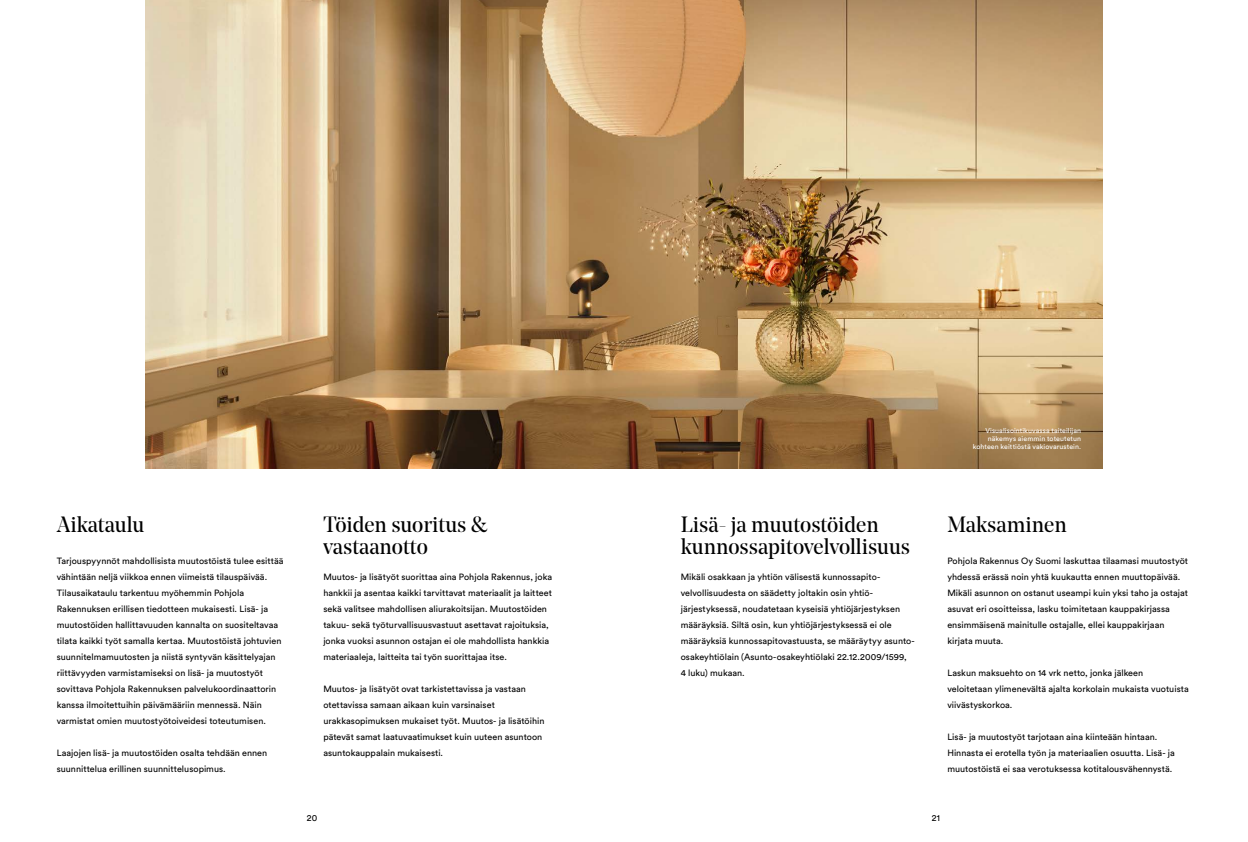
<style>
.page{position:relative;width:1248px;height:842px;background:#fff}
.page>*{position:absolute;margin:0;border:0;box-sizing:border-box;transform-origin:0 0}
.t1{font:22px/22px "Noe Display";color:#000}
.t2{font:9px/16px "Circular Pro";letter-spacing:.005em;color:#000}
.t3{font:7px/8.4px "Circular Pro";letter-spacing:.01em;color:#fff;text-align:right}
</style>
<div class="page">
<img style="left:146px;top:0;width:956px;height:468px">
<p class="t3" style="left:972px;top:426px;width:110px">Visualisointikuvassa taiteilijan näkemys aiemmin toteutetun kohteen keittiöstä vakiovarustein.</p>
<h1 class="t1" style="left:57px;top:513px;width:89px">Aikataulu</h1>
<p class="t2" style="left:57px;top:552px;width:228px">Tarjouspyynnöt mahdollisista muutostöistä tulee esittää vähintään neljä viikkoa ennen viimeistä tilauspäivää.<br>Tilausaikataulu tarkentuu myöhemmin Pohjola Rakennuksen erillisen tiedotteen mukaisesti. Lisä- ja muutostöiden hallittavuuden kannalta on suositeltavaa tilata kaikki työt samalla kertaa. Muutostöistä johtuvien suunnitelmamuutosten ja niistä syntyvän käsittelyajan riittävyyden varmistamiseksi on lisä- ja muutostyöt sovittava Pohjola Rakennuksen palvelukoordinaattorin kanssa ilmoitettuihin päivämääriin mennessä. Näin varmistat omien muutostyötoiveidesi toteutumisen.</p>
<p class="t2" style="left:57px;top:744px;width:212px">Laajojen lisä- ja muutostöiden osalta tehdään ennen suunnittelua erillinen suunnittelusopimus.</p>
<h1 class="t1" style="left:323px;top:513px;width:165px">Töiden suoritus &amp; vastaanotto</h1>
<p class="t2" style="left:323px;top:568px;width:230px">Muutos- ja lisätyöt suorittaa aina Pohjola Rakennus, joka hankkii ja asentaa kaikki tarvittavat materiaalit ja laitteet sekä valitsee mahdollisen aliurakoitsijan. Muutostöiden takuu- sekä työturvallisuusvastuut asettavat rajoituksia, jonka vuoksi asunnon ostajan ei ole mahdollista hankkia materiaaleja, laitteita tai työn suorittajaa itse.</p>
<p class="t2" style="left:323px;top:680px;width:222px">Muutos- ja lisätyöt ovat tarkistettavissa ja vastaan otettavissa samaan aikaan kuin varsinaiset urakkasopimuksen mukaiset työt. Muutos- ja lisätöihin pätevät samat laatuvaatimukset kuin uuteen asuntoon asuntokauppalain mukaisesti.</p>
<h1 class="t1" style="left:680px;top:513px;width:231px">Lisä- ja muutostöiden kunnossapitovelvollisuus</h1>
<p class="t2" style="left:680px;top:568px;width:236px">Mikäli osakkaan ja yhtiön välisestä kunnossapito&shy;velvollisuudesta on säädetty joltakin osin yhtiö&shy;järjestyksessä, noudatetaan kyseisiä yhtiöjärjestyksen määräyksiä. Siltä osin, kun yhtiöjärjestyksessä ei ole määräyksiä kunnossapitovastuusta, se määräytyy asunto&shy;osakeyhtiölain (Asunto-osakeyhtiölaki 22.12.2009/1599,<br>4 luku) mukaan.</p>
<h1 class="t1" style="left:947px;top:513px;width:121px">Maksaminen</h1>
<p class="t2" style="left:947px;top:552px;width:242px">Pohjola Rakennus Oy Suomi laskuttaa tilaamasi muutostyöt yhdessä erässä noin yhtä kuukautta ennen muuttopäivää.<br>Mikäli asunnon on ostanut useampi kuin yksi taho ja ostajat asuvat eri osoitteissa, lasku toimitetaan kauppakirjassa ensimmäisenä mainitulle ostajalle, ellei kauppakirjaan kirjata muuta.</p>
<p class="t2" style="left:947px;top:664px;width:243px">Laskun maksuehto on 14 vrk netto, jonka jälkeen veloitetaan ylimenevältä ajalta korkolain mukaista vuotuista viivästyskorkoa.</p>
<p class="t2" style="left:947px;top:728px;width:229px">Lisä- ja muutostyöt tarjotaan aina kiinteään hintaan.<br>Hinnasta ei erotella työn ja materiaalien osuutta. Lisä- ja muutostöistä ei saa verotuksessa kotitalousvähennystä.</p>
<p class="t2" style="left:307px;top:809px;width:12px">20</p>
<p class="t2" style="left:931px;top:809px;width:10px">21</p>
</div>
